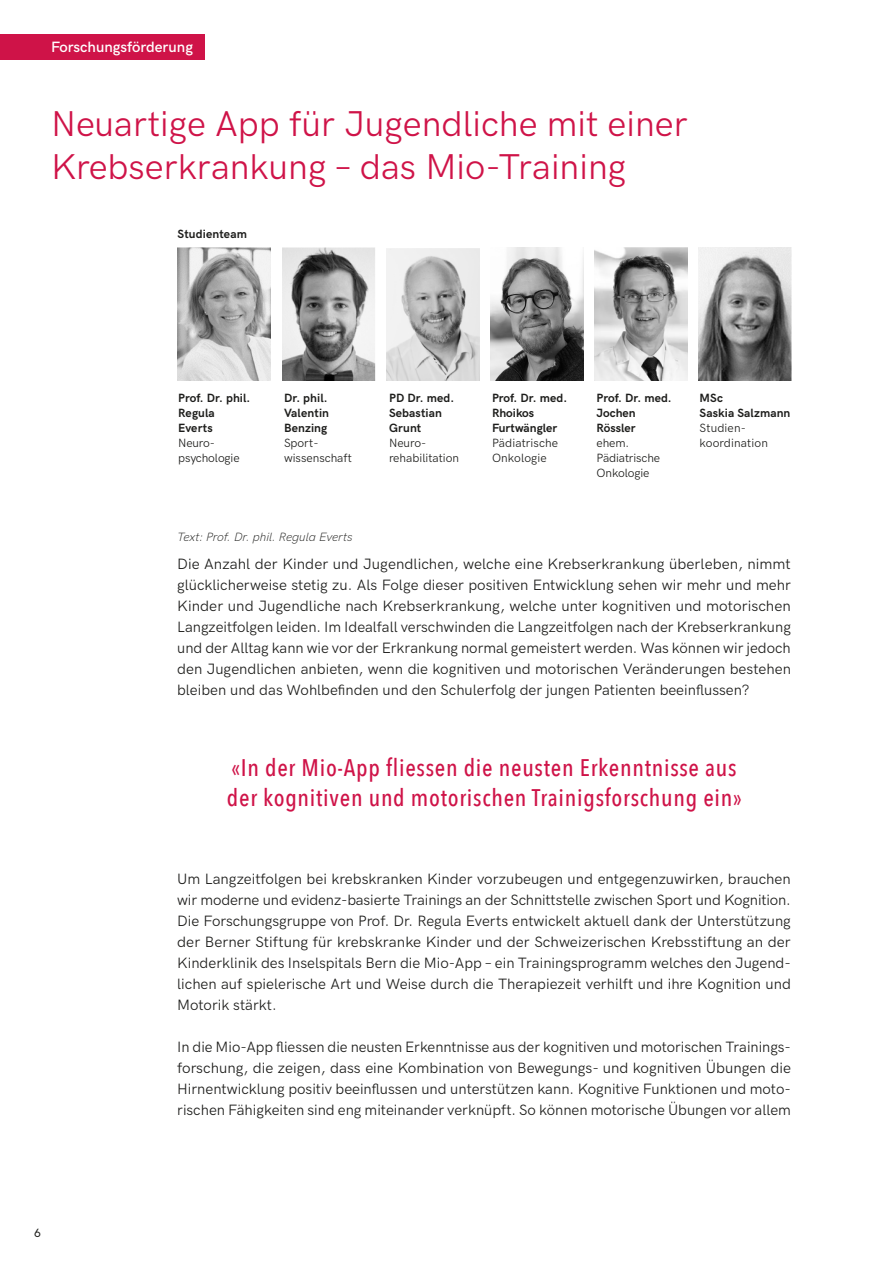
<style>
.page{position:relative;width:893px;height:1263px;background:#fff}
.page>*{position:absolute;margin:0;border:0;box-sizing:border-box;transform-origin:0 0}
.t1{font:36px/42.8px "HK Grotesk";color:#cf1348}
.t2{font:500 24px/30px "Avenir Next Condensed";letter-spacing:.03em;color:#cf1348}
.t3{font:15px/21px "HK Grotesk";color:#1d1d1b;text-align:justify}
.t4{font:600 15px "HK Grotesk";color:#fff}
.t5{font:700 12px/15px "HK Grotesk";letter-spacing:.01em;color:#1d1d1b}
.t6{font:12px/15px "HK Grotesk";color:#1d1d1b}
.t7{font:italic 300 12px "HK Grotesk";color:#1d1d1b}
.t8{font:500 12px "HK Grotesk";color:#1d1d1b}
</style>
<div class="page">
<img style="left:177px;top:248px;width:93px;height:132px">
<img style="left:282px;top:248px;width:93px;height:132px">
<img style="left:387px;top:248px;width:93px;height:132px">
<img style="left:595px;top:248px;width:93px;height:132px">
<img style="left:699px;top:248px;width:93px;height:132px">
<img style="left:491px;top:248px;width:93px;height:132px">
<div style="left:0;top:34px;width:204px;height:26px;background:#cf1348"></div>
<p class="t4" style="left:51px;top:36px;width:143px">Forschungsförderung</p>
<h1 class="t1" style="left:51px;top:99px;width:638px">Neuartige App für Jugendliche mit einer<br>Krebserkrankung – das Mio-Training</h1>
<p class="t5" style="left:178px;top:226px;width:71px">Studienteam</p>
<p class="t8" style="left:34px;top:1224px;width:8px">6</p>
<p class="t5" style="left:178px;top:390px;width:74px">Prof. Dr. phil.<br>Regula<br>Everts</p>
<p class="t6" style="left:178px;top:435px;width:63px">Neuro&shy;psychologie</p>
<p class="t5" style="left:284px;top:390px;width:47px;text-align:justify">Dr. phil.<br>Valentin Benzing</p>
<p class="t6" style="left:284px;top:435px;width:69px">Sport&shy;wissenschaft</p>
<p class="t7" style="left:177px;top:528px;width:177px">Text: Prof. Dr. phil. Regula Everts</p>
<p class="t5" style="left:389px;top:390px;width:67px">PD Dr. med.<br>Sebastian<br>Grunt</p>
<p class="t6" style="left:389px;top:435px;width:72px">Neuro&shy;rehabilitation</p>
<p class="t5" style="left:492px;top:390px;width:77px">Prof. Dr. med.<br>Rhoikos<br>Furtwängler</p>
<p class="t6" style="left:492px;top:435px;width:68px">Pädiatrische<br>Onkologie</p>
<p class="t5" style="left:597px;top:390px;width:77px">Prof. Dr. med.<br>Jochen<br>Rössler</p>
<p class="t6" style="left:597px;top:435px;width:65px">ehem.<br>Pädiatrische<br>Onkologie</p>
<p class="t5" style="left:700px;top:390px;width:92px">MSc<br>Saskia Salzmann</p>
<p class="t6" style="left:700px;top:420px;width:70px">Studien&shy;koordination</p>
<p class="t3" style="left:177px;top:552px;width:615px">Die Anzahl der Kinder und Jugendlichen, welche eine Krebserkrankung überleben, nimmt glücklicherweise stetig zu. Als Folge dieser positiven Entwicklung sehen wir mehr und mehr Kinder und Jugendliche nach Krebserkrankung, welche unter kognitiven und motorischen Langzeitfolgen leiden. Im Idealfall verschwinden die Langzeitfolgen nach der Krebserkrankung und der Alltag kann wie vor der Erkrankung normal gemeistert werden. Was können wir jedoch den Jugendlichen anbieten, wenn die kognitiven und motorischen Veränderungen bestehen bleiben und das Wohlbefinden und den Schulerfolg der jungen Patienten beeinflussen?</p>
<h2 class="t2" style="left:227px;top:752px;width:516px">«In der Mio-App fliessen die neusten Erkenntnisse aus der kognitiven und motorischen Trainigsforschung ein»</h2>
<p class="t3" style="left:177px;top:867px;width:615px">Um Langzeitfolgen bei krebskranken Kinder vorzubeugen und entgegenzuwirken, brauchen wir moderne und evidenz-basierte Trainings an der Schnittstelle zwischen Sport und Kognition.<br>Die Forschungsgruppe von Prof. Dr. Regula Everts entwickelt aktuell dank der Unterstützung der Berner Stiftung für krebskranke Kinder und der Schweizerischen Krebsstiftung an der Kinderklinik des Inselspitals Bern die Mio-App – ein Trainingsprogramm welches den Jugend&shy;lichen auf spielerische Art und Weise durch die Therapiezeit verhilft und ihre Kognition und Motorik stärkt.</p>
<p class="t3" style="left:177px;top:1035px;width:615px">In die Mio-App fliessen die neusten Erkenntnisse aus der kognitiven und motorischen Trainings&shy;forschung, die zeigen, dass eine Kombination von Bewegungs- und kognitiven Übungen die Hirnentwicklung positiv beeinflussen und unterstützen kann. Kognitive Funktionen und moto&shy;rischen Fähigkeiten sind eng miteinander verknüpft. So können motorische Übungen vor allem</p>
</div>
